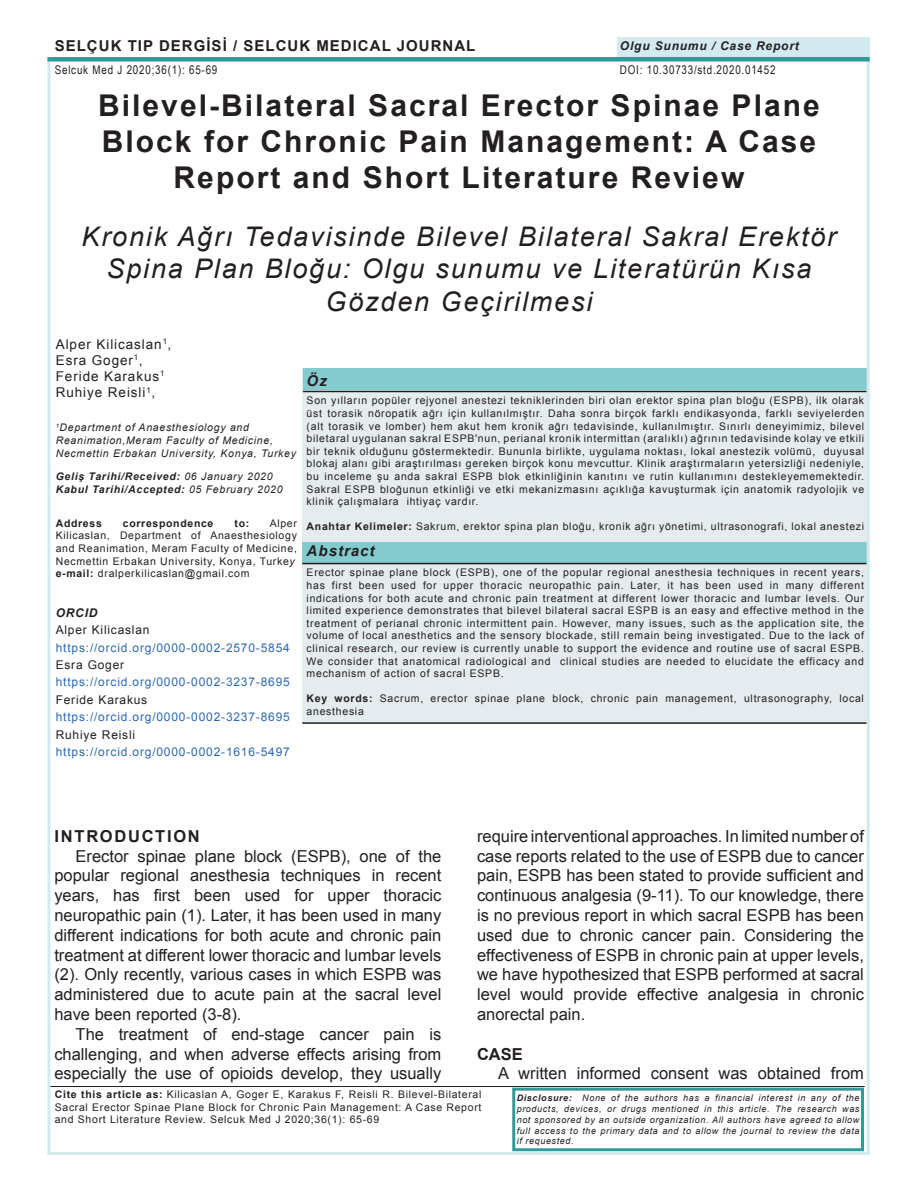
<style>
.page{position:relative;width:918px;height:1188px;background:#fff}
.page>*{position:absolute;margin:0;border:0;box-sizing:border-box;transform-origin:0 0}
.Makale{font:700 30px/36px "Arial";letter-spacing:.07em;color:#231f20;text-align:center}
.Makale-2{font:italic 27px/32.4px "Arial";letter-spacing:.07em;color:#231f20;text-align:center}
.Makale-3{font:16.5px/19.8px "Arial";color:#231f20;text-align:justify}
.Makale-4{font:700 16.5px "Arial";letter-spacing:.105em;color:#231f20}
.Makale-5{font:700 15px "Arial";letter-spacing:.07em;color:#231f20}
.Makale-6{font:italic 700 15px "Arial";letter-spacing:.07em;color:#231f20}
.Makale-7{font:13.5px "Arial";letter-spacing:.07em;color:#231f20}
.Makale-8{font:12px "Arial";letter-spacing:.07em;color:#2c69b3}
.Makale-9{font:12px "Arial Narrow";letter-spacing:.065em;color:#231f20}
.Makale-10{font:12px "Arial";letter-spacing:.065em;color:#231f20}
.Makale-11{font:italic 700 12px "Arial";letter-spacing:.07em;color:#231f20}
.Makale-12{font:10.5px/12.6px "Arial";letter-spacing:.07em;color:#231f20;text-align:justify}
.Makale-13{font:italic 10.5px/12.6px "Arial";letter-spacing:.07em;color:#231f20}
.Makale-14{font:italic 700 10.5px "Arial";letter-spacing:.07em;color:#231f20}
.Makale-15{font:700 10.5px "Arial";letter-spacing:.065em;color:#231f20}
.Makale-16{font:italic 9px/10.8px "Arial";letter-spacing:.07em;color:#231f20;text-align:justify}
.s1{font-weight:400}
.s2{font-style:italic}
.s3{font-weight:700}
</style>
<div class="page">
<div style="left:617px;top:37px;width:253px;height:19px;background:#d2eaf0"></div>
<div style="left:302px;top:368px;width:565px;height:356px;background:#e5ecef"></div>
<div style="left:303px;top:368px;width:564px;height:22px;background:#84cbd0"></div>
<hr style="left:49px;top:1086px;width:816px;height:1px;background:#231f20">
<hr style="left:303px;top:391px;width:564px;height:1px;background:#231f20">
<hr style="left:302px;top:722px;width:565px;height:2px;background:#231f20">
<div style="left:302px;top:542px;width:565px;height:22px;background:#84cbd0"></div>
<hr style="left:302px;top:563px;width:565px;height:1px;background:#231f20">
<div style="left:512px;top:1088px;width:352px;height:63px;border:3px solid #399"></div>
<hr style="left:47px;top:61px;width:3px;height:1093px;background:#d2eaf0">
<hr style="left:47px;top:1152px;width:823px;height:3px;background:#d2eaf0">
<hr style="left:867px;top:49px;width:3px;height:1106px;background:#d2eaf0">
<div style="left:47px;top:57px;width:823px;height:5px;background:#399"></div>
<p class="Makale-5" style="left:55px;top:35px;width:422px">SELÇUK TIP DERGİSİ / SELCUK MEDICAL JOURNAL</p>
<p class="Makale-11" style="left:620px;top:38px;width:180px">Olgu Sunumu / Case Report</p>
<p class="Makale-9" style="left:55px;top:61px;width:164px">Selcuk Med J 2020;36(1): 65-69</p>
<p class="Makale-9" style="left:620px;top:61px;width:157px">DOI: 10.30733/std.2020.01452</p>
<p class="Makale" style="left:98px;top:88px;width:723px">Bilevel-Bilateral Sacral Erector Spinae Plane<br>Block for Chronic Pain Management: A Case<br>Report and Short Literature Review</p>
<p class="Makale-2" style="left:82px;top:221px;width:756px">Kronik Ağrı Tedavisinde Bilevel Bilateral Sakral Erektör<br>Spina Plan Bloğu: Olgu sunumu ve Literatürün Kısa<br>Gözden Geçirilmesi</p>
<p class="Makale-7" style="left:56px;top:334px;width:117px">Alper Kilicaslan<sup>1</sup>,</p>
<p class="Makale-7" style="left:56px;top:351px;width:88px">Esra Goger<sup>1</sup>,</p>
<p class="Makale-7" style="left:56px;top:367px;width:110px">Feride Karakus<sup>1</sup></p>
<p class="Makale-7" style="left:56px;top:383px;width:101px">Ruhiye Reisli<sup>1</sup>,</p>
<p class="Makale-13" style="left:56px;top:421px;width:242px"><sup>1</sup>Department of Anaesthesiology and<br>Reanimation,Meram Faculty of Medicine,<br>Necmettin Erbakan University, Konya, Turkey</p>
<p class="Makale-14" style="left:56px;top:469px;width:218px">Geliş Tarihi/Received: <span class="s1">06 January 2020</span></p>
<p class="Makale-14" style="left:56px;top:482px;width:228px">Kabul Tarihi/Accepted: <span class="s1">05 February 2020</span></p>
<p class="Makale-15" style="left:56px;top:516px;width:48px">Address</p>
<p class="Makale-15" style="left:123px;top:516px;width:92px">correspondence</p>
<p class="Makale-15" style="left:234px;top:516px;width:16px">to:</p>
<p class="Makale-12" style="left:56px;top:517px;width:243px;text-indent:214px">Alper Kilicaslan, Department of Anaesthesiology and Reanimation, Meram Faculty of Medicine, Necmettin Erbakan University, Konya, Turke<span class="s2">y</span></p>
<p class="Makale-12" style="left:56px;top:567px;width:195px"><span class="s3">e-mail:</span> dralperkilicaslan@gmail.com</p>
<p class="Makale-11" style="left:56px;top:605px;width:43px">ORCID</p>
<p class="Makale-10" style="left:56px;top:622px;width:95px">Alper Kilicaslan</p>
<p class="Makale-8" style="left:56px;top:639px;width:236px">https://orcid.org/0000-0002-2570-5854</p>
<p class="Makale-10" style="left:56px;top:656px;width:70px">Esra Goger</p>
<p class="Makale-8" style="left:56px;top:674px;width:236px">https://orcid.org/0000-0002-3237-8695</p>
<p class="Makale-10" style="left:56px;top:691px;width:93px">Feride Karakus</p>
<p class="Makale-8" style="left:56px;top:709px;width:236px">https://orcid.org/0000-0002-3237-8695</p>
<p class="Makale-10" style="left:56px;top:726px;width:81px">Ruhiye Reisli</p>
<p class="Makale-8" style="left:56px;top:743px;width:236px">https://orcid.org/0000-0002-1616-5497</p>
<p class="Makale-6" style="left:307px;top:370px;width:22px">Öz</p>
<p class="Makale-12" style="left:307px;top:394px;width:559px">Son yılların popüler rejyonel anestezi tekniklerinden biri olan erektor spina plan bloğu (ESPB), ilk olarak üst torasik nöropatik ağrı için kullanılmıştır. Daha sonra birçok farklı endikasyonda, farklı seviyelerden (alt torasik ve lomber) hem akut hem kronik ağrı tedavisinde, kullanılmıştır. Sınırlı deneyimimiz, bilevel biletaral uygulanan sakral ESPB'nun, perianal kronik intermittan (aralıklı) ağrının tedavisinde kolay ve etkili bir teknik olduğunu göstermektedir. Bununla birlikte, uygulama noktası, lokal anestezik volümü, duyusal blokaj alanı gibi araştırılması gereken birçok konu mevcuttur. Klinik araştırmaların yetersizliği nedeniyle, bu inceleme şu anda sakral ESPB blok etkinliğinin kanıtını ve rutin kullanımını destekleyememektedir.<br>Sakral ESPB bloğunun etkinliği ve etki mekanizmasını açıklığa kavuşturmak için anatomik radyolojik ve klinik çalışmalara ihtiyaç vardır.</p>
<p class="Makale-12" style="left:307px;top:520px;width:559px"><span class="s3">Anahtar Kelimeler:</span> Sakrum, erektor spina plan bloğu, kronik ağrı yönetimi, ultrasonografi, lokal anestezi</p>
<p class="Makale-12" style="left:307px;top:566px;width:559px">Erector spinae plane block (ESPB), one of the popular regional anesthesia techniques in recent years, has first been used for upper thoracic neuropathic pain. Later, it has been used in many different indications for both acute and chronic pain treatment at different lower thoracic and lumbar levels. Our limited experience demonstrates that bilevel bilateral sacral ESPB is an easy and effective method in the treatment of perianal chronic intermittent pain. However, many issues, such as the application site, the volume of local anesthetics and the sensory blockade, still remain being investigated. Due to the lack of clinical research, our review is currently unable to support the evidence and routine use of sacral ESPB.<br>We consider that anatomical radiological and clinical studies are needed to elucidate the efficacy and mechanism of action of sacral ESPB.</p>
<p class="Makale-12" style="left:307px;top:692px;width:559px"><span class="s3">Key words:</span> Sacrum, erector spinae plane block, chronic pain management, ultrasonography, local anesthesia</p>
<p class="Makale-6" style="left:307px;top:541px;width:69px">Abstract</p>
<p class="Makale-4" style="left:55px;top:824px;width:147px">INTRODUCTION</p>
<p class="Makale-3" style="left:54px;top:846px;width:388px;text-indent:21px">Erector spinae plane block (ESPB), one of the popular regional anesthesia techniques in recent years, has first been used for upper thoracic neuropathic pain (1). Later, it has been used in many different indications for both acute and chronic pain treatment at different lower thoracic and lumbar levels (2). Only recently, various cases in which ESPB was administered due to acute pain at the sacral level have been reported (3-8).</p>
<p class="Makale-3" style="left:54px;top:1024px;width:388px;text-indent:21px">The treatment of end-stage cancer pain is challenging, and when adverse effects arising from especially the use of opioids develop, they usually</p>
<p class="Makale-3" style="left:477px;top:826px;width:388px">require interventional approaches. In limited number of case reports related to the use of ESPB due to cancer pain, ESPB has been stated to provide sufficient and continuous analgesia (9-11). To our knowledge, there is no previous report in which sacral ESPB has been used due to chronic cancer pain. Considering the effectiveness of ESPB in chronic pain at upper levels, we have hypothesized that ESPB performed at sacral level would provide effective analgesia in chronic anorectal pain.</p>
<p class="Makale-4" style="left:477px;top:1042px;width:47px">CASE</p>
<p class="Makale-3" style="left:498px;top:1064px;width:367px">A written informed consent was obtained from</p>
<p class="Makale-12" style="left:55px;top:1088px;width:428px"><span class="s3">Cite this article as:</span> Kilicaslan A, Goger E, Karakus F, Reisli R. Bilevel-Bilateral Sacral Erector Spinae Plane Block for Chronic Pain Management: A Case Report and Short Literature Review. Selcuk Med J 2020;36(1): 65-69</p>
<p class="Makale-16" style="left:517px;top:1093px;width:344px"><span class="s3">Disclosure:</span> None of the authors has a financial interest in any of the products, devices, or drugs mentioned in this article. The research was not sponsored by an outside organization. All authors have agreed to allow full access to the primary data and to allow the journal to review the data if requested.</p>
</div>
